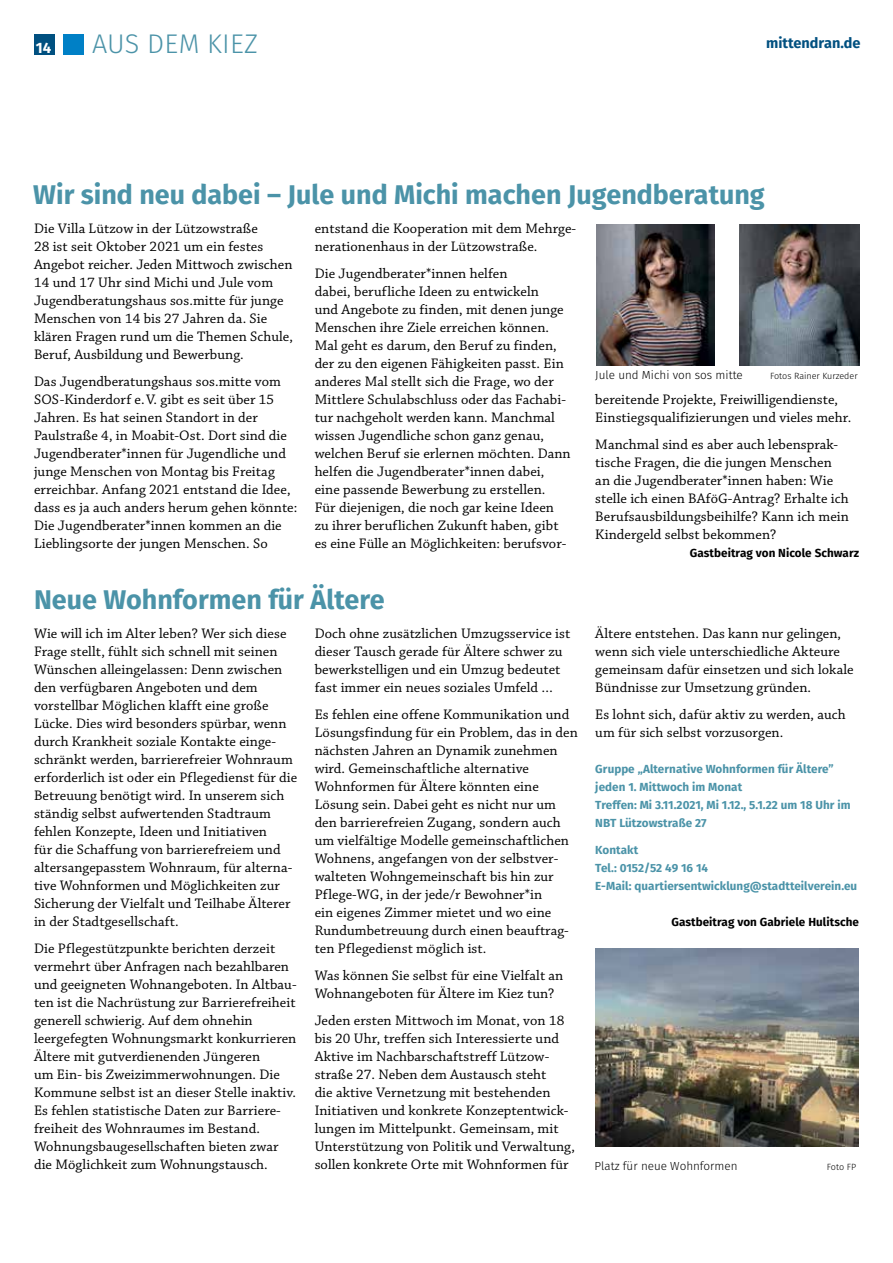
<style>
.page{position:relative;width:893px;height:1263px;background:#fff}
.page>*{position:absolute;margin:0;border:0;box-sizing:border-box;transform-origin:0 0}
.t1{font:700 27px "Fira Sans";color:#4b93a8}
.t2{font:300 27px "Fira Sans";letter-spacing:.01em;color:#4b93a8}
.t3{font:700 15px "Fira Sans";color:#fff}
.t4{font:14.55px/18px "Chaparral Pro";letter-spacing:.005em;color:#000}
.t5{font:700 14.55px "Fira Sans";color:#005080}
.t6{font:700 11.7px/18px "Fira Sans";letter-spacing:.005em;color:#4b93a8}
.t7{font:700 11.7px "Fira Sans";letter-spacing:.005em;color:#000}
.t8{font:300 11.7px "Fira Sans";color:#000}
.t9{font:300 9px "Fira Sans";color:#000}
</style>
<div class="page">
<div style="left:63px;top:34px;width:20px;height:20px;background:#0080c6"></div>
<img style="left:596px;top:224px;width:119px;height:142px">
<img style="left:740px;top:224px;width:119px;height:142px">
<img style="left:595px;top:948px;width:264px;height:198px">
<div style="left:34px;top:34px;width:20px;height:20px;background:#005080"></div>
<p class="t3" style="left:36px;top:35px;width:17px">14</p>
<h1 class="t2" style="left:92px;top:24px;width:167px">AUS DEM KIEZ</h1>
<p class="t5" style="left:766px;top:31px;width:96px">mittendran.de</p>
<h1 class="t1" style="left:33px;top:172px;width:733px">Wir sind neu dabei – Jule und Michi machen Jugendberatung</h1>
<p class="t4" style="left:34px;top:220px;width:261px">Die Villa Lützow in der Lützowstraße<br>28 ist seit Oktober 2021 um ein festes Angebot reicher. Jeden Mittwoch zwischen 14 und 17 Uhr sind Michi und Jule vom Jugendberatungshaus sos.mitte für junge Menschen von 14 bis 27 Jahren da. Sie klären Fragen rund um die Themen Schule, Beruf, Ausbildung und Bewerbung.</p>
<p class="t4" style="left:34px;top:373px;width:265px">Das Jugendberatungshaus sos.mitte vom SOS-Kinderdorf e.V. gibt es seit über 15<br>Jahren. Es hat seinen Standort in der Paulstraße 4, in Moabit-Ost. Dort sind die Jugendberater*innen für Jugendliche und junge Menschen von Montag bis Freitag erreichbar. Anfang 2021 entstand die Idee, dass es ja auch anders herum gehen könnte:<br>Die Jugendberater*innen kommen an die Lieblingsorte der jungen Menschen. So</p>
<p class="t4" style="left:315px;top:220px;width:263px">entstand die Kooperation mit dem Mehrge&shy;nerationenhaus in der Lützowstraße.</p>
<p class="t4" style="left:315px;top:265px;width:258px">Die Jugendberater*innen helfen<br>dabei, berufliche Ideen zu entwickeln<br>und Angebote zu finden, mit denen junge Menschen ihre Ziele erreichen können.<br>Mal geht es darum, den Beruf zu finden, der zu den eigenen Fähigkeiten passt. Ein anderes Mal stellt sich die Frage, wo der Mittlere Schulabschluss oder das Fachabi&shy;tur nachgeholt werden kann. Manchmal wissen Jugendliche schon ganz genau, welchen Beruf sie erlernen möchten. Dann helfen die Jugendberater*innen dabei, eine passende Bewerbung zu erstellen.<br>Für diejenigen, die noch gar keine Ideen zu ihrer beruflichen Zukunft haben, gibt es eine Fülle an Möglichkeiten: berufsvor-</p>
<p class="t8" style="left:595px;top:367px;width:149px">Jule und Michi von sos mitte</p>
<p class="t9" style="left:770px;top:370px;width:89px">Fotos Rainer Kurzeder</p>
<p class="t4" style="left:595px;top:391px;width:258px">bereitende Projekte, Freiwilligendienste,<br>Einstiegsqualifizierungen und vieles mehr.</p>
<p class="t4" style="left:595px;top:436px;width:255px">Manchmal sind es aber auch lebensprak&shy;tische Fragen, die die jungen Menschen an die Jugendberater*innen haben: Wie stelle ich einen BAföG-Antrag? Erhalte ich Berufsausbildungsbeihilfe? Kann ich mein Kindergeld selbst bekommen?</p>
<p class="t7" style="left:690px;top:543px;width:171px">Gastbeitrag von Nicole Schwarz</p>
<h1 class="t1" style="left:34px;top:576px;width:352px">Neue Wohnformen für Ältere</h1>
<p class="t4" style="left:34px;top:625px;width:265px">Wie will ich im Alter leben? Wer sich diese Frage stellt, fühlt sich schnell mit seinen Wünschen alleingelassen: Denn zwischen den verfügbaren Angeboten und dem vorstellbar Möglichen klafft eine große Lücke. Dies wird besonders spürbar, wenn durch Krankheit soziale Kontakte einge&shy;schränkt werden, barrierefreier Wohnraum erforderlich ist oder ein Pflegedienst für die Betreuung benötigt wird. In unserem sich ständig selbst aufwertenden Stadtraum fehlen Konzepte, Ideen und Initiativen<br>für die Schaffung von barrierefreiem und altersangepasstem Wohnraum, für alterna&shy;tive Wohnformen und Möglichkeiten zur Sicherung der Vielfalt und Teilhabe Älterer in der Stadtgesellschaft.</p>
<p class="t4" style="left:34px;top:940px;width:264px">Die Pflegestützpunkte berichten derzeit vermehrt über Anfragen nach bezahlbaren und geeigneten Wohnangeboten. In Altbau&shy;ten ist die Nachrüstung zur Barrierefreiheit generell schwierig. Auf dem ohnehin leergefegten Wohnungsmarkt konkurrieren Ältere mit gutverdienenden Jüngeren<br>um Ein- bis Zweizimmerwohnungen. Die Kommune selbst ist an dieser Stelle inaktiv.<br>Es fehlen statistische Daten zur Barriere&shy;freiheit des Wohnraumes im Bestand.<br>Wohnungsbaugesellschaften bieten zwar die Möglichkeit zum Wohnungstausch.</p>
<p class="t4" style="left:315px;top:625px;width:257px">Doch ohne zusätzlichen Umzugsservice ist dieser Tausch gerade für Ältere schwer zu bewerkstelligen und ein Umzug bedeutet fast immer ein neues soziales Umfeld …</p>
<p class="t4" style="left:315px;top:706px;width:265px">Es fehlen eine offene Kommunikation und Lösungsfindung für ein Problem, das in den nächsten Jahren an Dynamik zunehmen wird. Gemeinschaftliche alternative Wohnformen für Ältere könnten eine Lösung sein. Dabei geht es nicht nur um den barrierefreien Zugang, sondern auch um vielfältige Modelle gemeinschaftlichen Wohnens, angefangen von der selbstver&shy;walteten Wohngemeinschaft bis hin zur Pflege-WG, in der jede/r Bewohner*in<br>ein eigenes Zimmer mietet und wo eine Rundumbetreuung durch einen beauftrag&shy;ten Pflegedienst möglich ist.</p>
<p class="t4" style="left:315px;top:967px;width:250px">Was können Sie selbst für eine Vielfalt an<br>Wohnangeboten für Ältere im Kiez tun?</p>
<p class="t4" style="left:315px;top:1012px;width:262px">Jeden ersten Mittwoch im Monat, von 18 bis 20 Uhr, treffen sich Interessierte und Aktive im Nachbarschaftstreff Lützow&shy;straße 27. Neben dem Austausch steht<br>die aktive Vernetzung mit bestehenden Initiativen und konkrete Konzeptentwick&shy;lungen im Mittelpunkt. Gemeinsam, mit Unterstützung von Politik und Verwaltung, sollen konkrete Orte mit Wohnformen für</p>
<p class="t4" style="left:595px;top:625px;width:260px">Ältere entstehen. Das kann nur gelingen, wenn sich viele unterschiedliche Akteure gemeinsam dafür einsetzen und sich lokale Bündnisse zur Umsetzung gründen.</p>
<p class="t4" style="left:595px;top:706px;width:252px">Es lohnt sich, dafür aktiv zu werden, auch um für sich selbst vorzusorgen.</p>
<p class="t6" style="left:595px;top:759px;width:257px">Gruppe „Alternative Wohnformen für Ältere” jeden 1. Mittwoch im Monat<br>Treffen: Mi 3.11.2021, Mi 1.12., 5.1.22 um 18 Uhr im NBT Lützowstraße 27</p>
<p class="t6" style="left:595px;top:840px;width:263px">Kontakt<br>Tel.: 0152/52 49 16 14<br>E-Mail: quartiersentwicklung@stadtteilverein.eu</p>
<p class="t7" style="left:671px;top:912px;width:189px">Gastbeitrag von Gabriele Hulitsche</p>
<p class="t8" style="left:595px;top:1157px;width:144px">Platz für neue Wohnformen</p>
<p class="t9" style="left:827px;top:1160px;width:31px">Foto FP</p>
</div>
